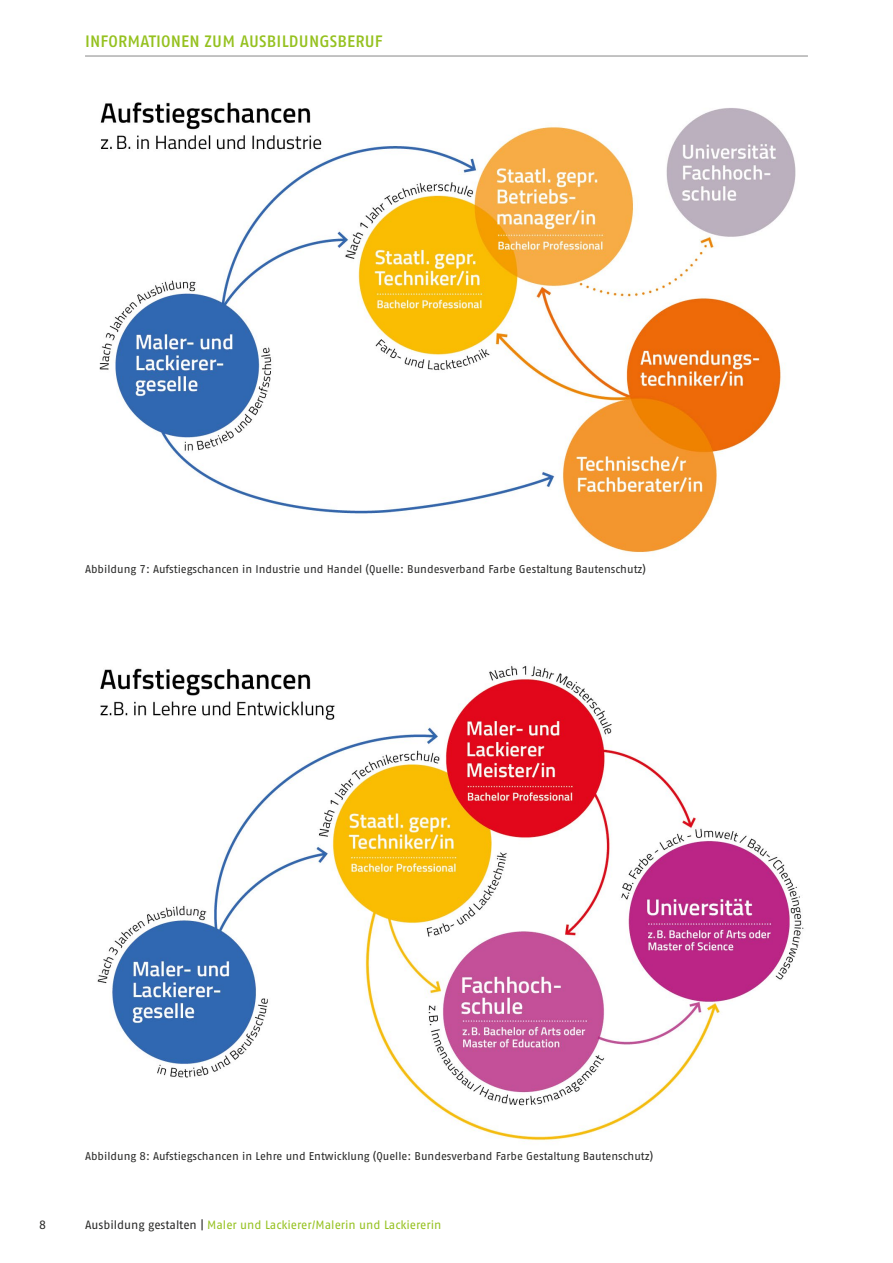
<style>
.page{position:relative;width:893px;height:1263px;background:#fff}
.page>*{position:absolute;margin:0;border:0;box-sizing:border-box;transform-origin:0 0}
.t1{font:500 16.5px "Fago Pro";letter-spacing:.01em;color:#95c11f}
.t2{font:12px "Fago Pro";letter-spacing:-.005em;color:#95c11f}
.t3{font:12px "Fago Pro";color:#282827}
.id251{font:11.25px "Fago Pro";letter-spacing:-.005em;color:#282827}
.s1{color:#282827}
</style>
<div class="page">
<hr style="left:85px;top:56px;width:723px;height:1px;background:#878787">
<img style="left:99px;top:102px;width:697px;height:451px">
<img style="left:97px;top:665px;width:707px;height:477px">
<h1 class="t1" style="left:85px;top:31px;width:299px">INFORMATIONEN ZUM AUSBILDUNGSBERUF</h1>
<p class="id251" style="left:85px;top:563px;width:563px">Abbildung 7: Aufstiegschancen in Industrie und Handel (Quelle: Bundesverband Farbe Gestaltung Bautenschutz)</p>
<p class="id251" style="left:85px;top:1149px;width:570px">Abbildung 8: Aufstiegschancen in Lehre und Entwicklung (Quelle: Bundesverband Farbe Gestaltung Bautenschutz)</p>
<p class="t3" style="left:39px;top:1218px;width:8px">8</p>
<p class="t2" style="left:85px;top:1218px;width:358px"><span class="s1">Ausbildung gestalten |</span> Maler und Lackierer/Malerin und Lackiererin</p>
</div>
